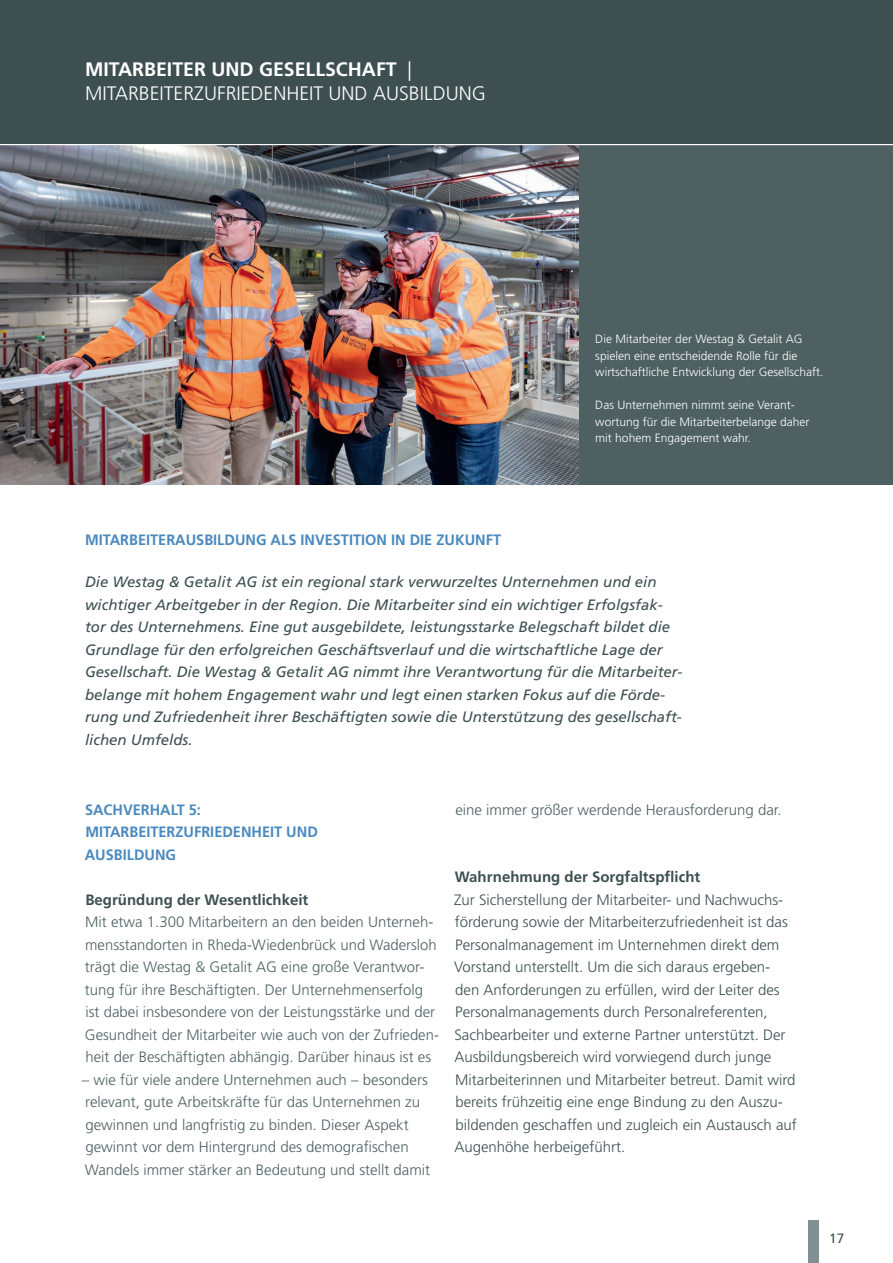
<style>
.page{position:relative;width:893px;height:1263px;background:#fff}
.page>*{position:absolute;margin:0;border:0;box-sizing:border-box;transform-origin:0 0}
.t1{font:300 19.5px/23.4px "Frutiger LT Pro";color:#fff}
.t2{font:300 15px/22.5px "Frutiger LT Pro";color:#4e6062}
.t3{font:italic 15px/22.5px "Frutiger LT Pro";color:#3d4f51}
.t4{font:300 15px/22.5px "Frutiger LT Pro";color:#3d4f51}
.t5{font:700 15px/22.5px "Frutiger LT Pro";color:#4a89be}
.t6{font:700 15px "Frutiger LT Pro";color:#3d4f51}
.t7{font:13.5px "Frutiger LT Pro";color:#3d4f51}
.t8{font:300 12px/16.5px "Frutiger LT Pro";color:#fff}
.s1{font-weight:700}
</style>
<div class="page">
<div style="left:0;top:0;width:893px;height:145px;background:#3d4f51"></div>
<div style="left:0;top:145px;width:893px;height:340px;background:#4e6062"></div>
<img style="left:0;top:145px;width:578px;height:340px">
<hr style="left:0;top:144px;width:893px;height:1px;background:#fff">
<div style="left:808px;top:1220px;width:11px;height:43px;background:#809093"></div>
<h1 class="t1" style="left:85px;top:58px;width:402px"><span class="s1">MITARBEITER UND GESELLSCHAFT</span> |<br>MITARBEITERZUFRIEDENHEIT UND AUSBILDUNG</h1>
<p class="t8" style="left:595px;top:331px;width:229px">Die Mitarbeiter der Westag &amp; Getalit AG spielen eine entscheidende Rolle für die wirtschaftliche Entwicklung der Gesellschaft.</p>
<p class="t8" style="left:595px;top:397px;width:216px">Das Unternehmen nimmt seine Verant&shy;wortung für die Mitarbeiterbelange daher mit hohem Engagement wahr.</p>
<p class="t5" style="left:85px;top:528px;width:418px">MITARBEITERAUSBILDUNG ALS INVESTITION IN DIE ZUKUNFT</p>
<p class="t3" style="left:85px;top:571px;width:599px">Die Westag &amp; Getalit AG ist ein regional stark verwurzeltes Unternehmen und ein wichtiger Arbeitgeber in der Region. Die Mitarbeiter sind ein wichtiger Erfolgsfak&shy;tor des Unternehmens. Eine gut ausgebildete, leistungsstarke Belegschaft bildet die Grundlage für den erfolgreichen Geschäftsverlauf und die wirtschaftliche Lage der Gesellschaft. Die Westag &amp; Getalit AG nimmt ihre Verantwortung für die Mitarbeiter&shy;belange mit hohem Engagement wahr und legt einen starken Fokus auf die Förde&shy;rung und Zufriedenheit ihrer Beschäftigten sowie die Unterstützung des gesellschaft&shy;lichen Umfelds.</p>
<p class="t5" style="left:85px;top:798px;width:235px">SACHVERHALT 5:<br>MITARBEITERZUFRIEDENHEIT UND<br>AUSBILDUNG</p>
<p class="t6" style="left:85px;top:890px;width:225px">Begründung der Wesentlichkeit</p>
<p class="t2" style="left:85px;top:911px;width:356px">Mit etwa 1.300 Mitarbeitern an den beiden Unterneh&shy;mensstandorten in Rheda-Wiedenbrück und Wadersloh trägt die Westag &amp; Getalit AG eine große Verantwor&shy;tung für ihre Beschäftigten. Der Unternehmenserfolg ist dabei insbesondere von der Leistungsstärke und der Gesundheit der Mitarbeiter wie auch von der Zufrieden&shy;heit der Beschäftigten abhängig. Darüber hinaus ist es</p>
<p class="t2" style="left:82px;top:1068px;width:350px">– wie für viele andere Unternehmen auch – besonders relevant, gute Arbeitskräfte für das Unternehmen zu gewinnen und langfristig zu binden. Dieser Aspekt gewinnt vor dem Hintergrund des demografischen Wandels immer stärker an Bedeutung und stellt damit</p>
<p class="t2" style="left:455px;top:798px;width:328px">eine immer größer werdende Herausforderung dar.</p>
<p class="t6" style="left:455px;top:868px;width:247px">Wahrnehmung der Sorgfaltspflicht</p>
<p class="t4" style="left:454px;top:888px;width:344px">Zur Sicherstellung der Mitarbeiter- und Nachwuchs&shy;förderung sowie der Mitarbeiterzufriedenheit ist das Personalmanagement im Unternehmen direkt dem Vorstand unterstellt. Um die sich daraus ergeben&shy;den Anforderungen zu erfüllen, wird der Leiter des Personalmanagements durch Personalreferenten, Sachbearbeiter und externe Partner unterstützt. Der Ausbildungsbereich wird vorwiegend durch junge Mitarbeiterinnen und Mitarbeiter betreut. Damit wird bereits frühzeitig eine enge Bindung zu den Auszu&shy;bildenden geschaffen und zugleich ein Austausch auf Augenhöhe herbeigeführt.</p>
<p class="t7" style="left:829px;top:1231px;width:17px">17</p>
</div>
